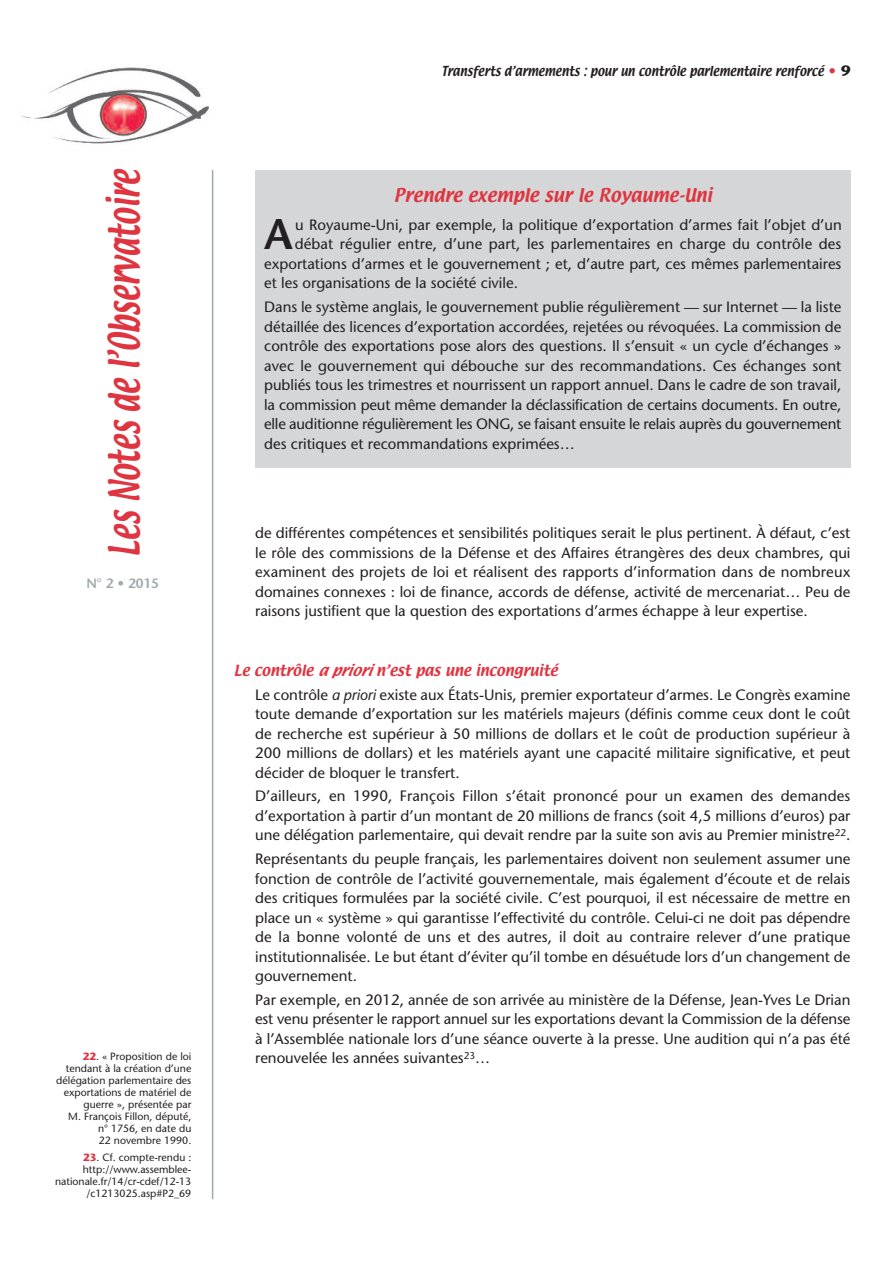
<style>
.page{position:relative;width:893px;height:1263px;background:#fff}
.page>*{position:absolute;margin:0;border:0;box-sizing:border-box;transform-origin:0 0}
.t1{font:600 42.9px "Stone Sans";color:#231f20}
.t2{font:37.8px "Textile";color:#df3540;scale:.71 1}
.t3{font:16.5px "Textile";color:#df3540}
.t4{font:15px/19.5px "Stone Sans";color:#231f20;text-align:justify}
.t5{font:13.5px "Textile";color:#df3540}
.t6{font:600 13.5px "Stone Sans";color:#a1a8ab}
.t7{font:12px "Textile";color:#231f20;scale:.9 1}
.t8{font:10.5px/12px "Stone Sans";color:#231f20;text-align:right}
.s1{font-weight:700;color:#df3540}
.s2{font-family:"Stone Sans";font-weight:700;font-size:15px;color:#df3540}
.s3{font-family:"Stone Sans";font-weight:700;font-size:15px}
.s4{font-style:italic}
</style>
<div class="page">
<img style="left:21px;top:67px;width:188px;height:77px">
<hr style="left:212px;top:170px;width:1px;height:1029px;background:#a1a8ab">
<div style="left:255px;top:170px;width:595px;height:298px;background:#d4d6d8"></div>
<h2 class="t2" style="left:102px;top:557px;width:548px;rotate:-90deg">Les Notes de l’Observatoire</h2>
<p class="t6" style="left:86px;top:578px;width:74px">N° 2 • 2015</p>
<p class="t8" style="left:56px;top:1052px;width:137px"><span class="s1">22</span>. « Proposition de loi tendant à la création d’une délégation parlementaire des exportations de matériel de guerre », présentée par<br>M. François Fillon, député, n° 1756, en date du<br>22 novembre 1990.</p>
<p class="t8" style="left:55px;top:1152px;width:138px"><span class="s1">23</span>. Cf. compte-rendu : http://www.assemblee&shy;nationale.fr/14/cr-cdef/12-13 /c1213025.asp#P2_69</p>
<p class="t7" style="left:442px;top:64px;width:456px">Transferts d’armements : pour un contrôle parlementaire renforcé <span class="s2">•</span> <span class="s3">9</span></p>
<p class="t3" style="left:394px;top:185px;width:319px">Prendre exemple sur le Royaume-Uni</p>
<h1 class="t1" style="left:264px;top:218px;width:30px">A</h1>
<p class="t4" style="left:295px;top:217px;width:548px">u Royaume-Uni, par exemple, la politique d’exportation d’armes fait l’objet d’un</p>
<p class="t4" style="left:295px;top:236px;width:548px">débat régulier entre, d’une part, les parlementaires en charge du contrôle des</p>
<p class="t4" style="left:264px;top:256px;width:579px">exportations d’armes et le gouvernement ; et, d’autre part, ces mêmes parlementaires</p>
<p class="t4" style="left:264px;top:275px;width:255px">et les organisations de la société civile.</p>
<p class="t4" style="left:264px;top:299px;width:579px">Dans le système anglais, le gouvernement publie régulièrement — sur Internet — la liste détaillée des licences d’exportation accordées, rejetées ou révoquées. La commission de contrôle des exportations pose alors des questions. Il s’ensuit « un cycle d’échanges » avec le gouvernement qui débouche sur des recommandations. Ces échanges sont publiés tous les trimestres et nourrissent un rapport annuel. Dans le cadre de son travail, la commission peut même demander la déclassification de certains documents. En outre, elle auditionne régulièrement les ONG, se faisant ensuite le relais auprès du gouvernement des critiques et recommandations exprimées…</p>
<p class="t4" style="left:255px;top:525px;width:597px">de différentes compétences et sensibilités politiques serait le plus pertinent. À défaut, c’est le rôle des commissions de la Défense et des Affaires étrangères des deux chambres, qui examinent des projets de loi et réalisent des rapports d’information dans de nombreux domaines connexes : loi de finance, accords de défense, activité de mercenariat… Peu de raisons justifient que la question des exportations d’armes échappe à leur expertise.</p>
<p class="t5" style="left:234px;top:662px;width:325px">Le contrôle <span class="s4">A PRIORI</span> n’est pas une incongruité</p>
<p class="t4" style="left:255px;top:686px;width:597px">Le contrôle <span class="s4">a priori</span> existe aux États-Unis, premier exportateur d’armes. Le Congrès examine toute demande d’exportation sur les matériels majeurs (définis comme ceux dont le coût de recherche est supérieur à 50 millions de dollars et le coût de production supérieur à 200 millions de dollars) et les matériels ayant une capacité militaire significative, et peut décider de bloquer le transfert.</p>
<p class="t4" style="left:255px;top:788px;width:597px">D’ailleurs, en 1990, François Fillon s’était prononcé pour un examen des demandes d’exportation à partir d’un montant de 20 millions de francs (soit 4,5 millions d’euros) par une délégation parlementaire, qui devait rendre par la suite son avis au Premier ministre<sup>22</sup>.</p>
<p class="t4" style="left:255px;top:851px;width:597px">Représentants du peuple français, les parlementaires doivent non seulement assumer une fonction de contrôle de l’activité gouvernementale, mais également d’écoute et de relais des critiques formulées par la société civile. C’est pourquoi, il est nécessaire de mettre en place un « système » qui garantisse l’effectivité du contrôle. Celui-ci ne doit pas dépendre de la bonne volonté de uns et des autres, il doit au contraire relever d’une pratique institutionnalisée. Le but étant d’éviter qu’il tombe en désuétude lors d’un changement de gouvernement.</p>
<p class="t4" style="left:255px;top:991px;width:597px">Par exemple, en 2012, année de son arrivée au ministère de la Défense, Jean-Yves Le Drian est venu présenter le rapport annuel sur les exportations devant la Commission de la défense à l’Assemblée nationale lors d’une séance ouverte à la presse. Une audition qui n’a pas été renouvelée les années suivantes<sup>23</sup>…</p>
</div>
